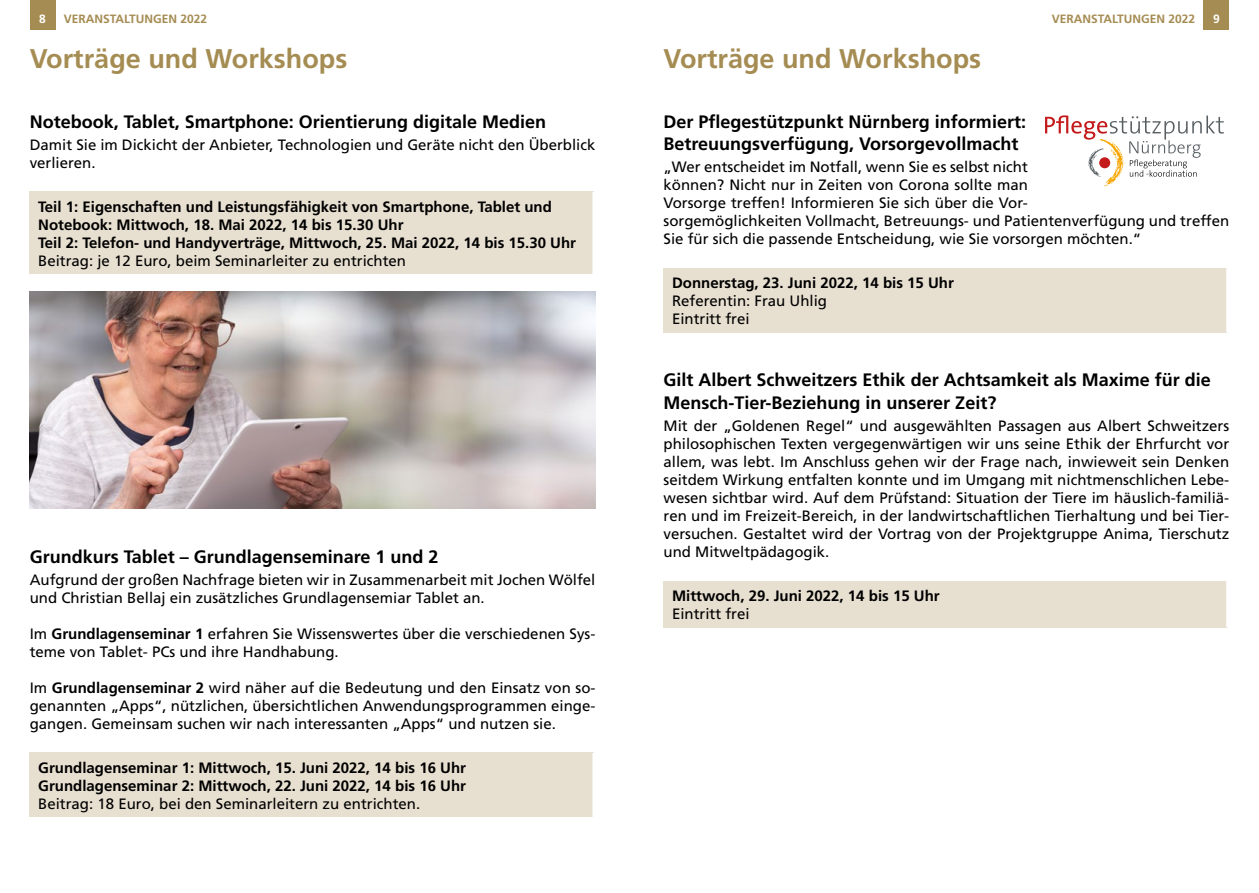
<style>
.page{position:relative;width:1259px;height:893px;background:#fff}
.page>*{position:absolute;margin:0;border:0;box-sizing:border-box;transform-origin:0 0}
.t1{font:700 27px "Frutiger";color:#a58c52}
.t2{font:700 18px/22.5px "Frutiger";color:#000}
.t3{font:15px/18px "Frutiger";color:#000}
.t4{font:700 15px/18px "Frutiger";color:#000}
.t5{font:700 12px "Frutiger";color:#a58c52}
.t6{font:700 12px "Frutiger";color:#fff}
.s1{font-weight:700}
</style>
<div class="page">
<div style="left:30px;top:192px;width:564px;height:82px;background:#e7dfd0"></div>
<hr style="left:592px;top:192px;width:3px;height:82px;background:#fff">
<div style="left:30px;top:753px;width:564px;height:64px;background:#e7dfd0"></div>
<hr style="left:592px;top:753px;width:3px;height:64px;background:#fff">
<div style="left:663px;top:268px;width:564px;height:65px;background:#e7dfd0"></div>
<hr style="left:1226px;top:268px;width:3px;height:65px;background:#fff">
<div style="left:663px;top:581px;width:564px;height:46px;background:#e7dfd0"></div>
<hr style="left:1226px;top:581px;width:3px;height:46px;background:#fff">
<div style="left:30px;top:0;width:25px;height:30px;background:#a58c52"></div>
<div style="left:1203px;top:0;width:26px;height:30px;background:#a58c52"></div>
<img style="left:30px;top:291px;width:565px;height:217px">
<svg style="left:1045px;top:115px;width:178px;height:71px"></svg>
<p class="t6" style="left:39px;top:11px;width:8px">8</p>
<p class="t5" style="left:64px;top:11px;width:145px">VERANSTALTUNGEN 2022</p>
<p class="t5" style="left:1052px;top:11px;width:145px">VERANSTALTUNGEN 2022</p>
<p class="t6" style="left:1213px;top:11px;width:8px">9</p>
<h1 class="t1" style="left:30px;top:42px;width:319px">Vorträge und Workshops</h1>
<p class="t2" style="left:30px;top:110px;width:518px">Notebook, Tablet, Smartphone: Orientierung digitale Medien</p>
<p class="t3" style="left:30px;top:136px;width:567px">Damit Sie im Dickicht der Anbieter, Technologien und Geräte nicht den Überblick verlieren.</p>
<p class="t4" style="left:38px;top:197px;width:539px">Teil 1: Eigenschaften und Leistungsfähigkeit von Smartphone, Tablet und<br>Notebook: Mittwoch, 18. Mai 2022, 14 bis 15.30 Uhr<br>Teil 2: Telefon- und Handyverträge, Mittwoch, 25. Mai 2022, 14 bis 15.30 Uhr</p>
<p class="t3" style="left:38px;top:251px;width:369px">Beitrag: je 12 Euro, beim Seminarleiter zu entrichten</p>
<p class="t2" style="left:30px;top:545px;width:410px">Grundkurs Tablet – Grundlagenseminare 1 und 2</p>
<p class="t3" style="left:30px;top:571px;width:567px">Aufgrund der großen Nachfrage bieten wir in Zusammenarbeit mit Jochen Wölfel und Christian Bellaj ein zusätzliches Grundlagensemiar Tablet an.</p>
<p class="t3" style="left:30px;top:625px;width:567px">Im <span class="s1">Grundlagenseminar 1</span> erfahren Sie Wissenswertes über die verschiedenen Sys&shy;teme von Tablet- PCs und ihre Handhabung.</p>
<p class="t3" style="left:30px;top:679px;width:567px;text-align:justify">Im <span class="s1">Grundlagenseminar 2</span> wird näher auf die Bedeutung und den Einsatz von so&shy;genannten „Apps“, nützlichen, übersichtlichen Anwendungsprogrammen einge&shy;gangen. Gemeinsam suchen wir nach interessanten „Apps“ und nutzen sie.</p>
<p class="t4" style="left:38px;top:758px;width:429px">Grundlagenseminar 1: Mittwoch, 15. Juni 2022, 14 bis 16 Uhr<br>Grundlagenseminar 2: Mittwoch, 22. Juni 2022, 14 bis 16 Uhr</p>
<p class="t3" style="left:38px;top:794px;width:383px">Beitrag: 18 Euro, bei den Seminarleitern zu entrichten.</p>
<h1 class="t1" style="left:663px;top:42px;width:319px">Vorträge und Workshops</h1>
<p class="t2" style="left:663px;top:110px;width:364px">Der Pflegestützpunkt Nürnberg informiert:<br>Betreuungsverfügung, Vorsorgevollmacht</p>
<p class="t3" style="left:663px;top:158px;width:567px">„Wer entscheidet im Notfall, wenn Sie es selbst nicht<br>können? Nicht nur in Zeiten von Corona sollte man<br>Vorsorge treffen! Informieren Sie sich über die Vor-<br>sorgemöglichkeiten Vollmacht, Betreuungs- und Patientenverfügung und treffen Sie für sich die passende Entscheidung, wie Sie vorsorgen möchten.“</p>
<p class="t4" style="left:672px;top:274px;width:283px">Donnerstag, 23. Juni 2022, 14 bis 15 Uhr</p>
<p class="t3" style="left:672px;top:292px;width:157px">Referentin: Frau Uhlig<br>Eintritt frei</p>
<p class="t2" style="left:663px;top:369px;width:549px">Gilt Albert Schweitzers Ethik der Achtsamkeit als Maxime für die<br>Mensch-Tier-Beziehung in unserer Zeit?</p>
<p class="t3" style="left:663px;top:417px;width:567px;text-align:justify">Mit der „Goldenen Regel“ und ausgewählten Passagen aus Albert Schweitzers philosophischen Texten vergegenwärtigen wir uns seine Ethik der Ehrfurcht vor allem, was lebt. Im Anschluss gehen wir der Frage nach, inwieweit sein Denken seitdem Wirkung entfalten konnte und im Umgang mit nichtmenschlichen Lebe&shy;wesen sichtbar wird. Auf dem Prüfstand: Situation der Tiere im häuslich-familiä&shy;ren und im Freizeit-Bereich, in der landwirtschaftlichen Tierhaltung und bei Tier&shy;versuchen. Gestaltet wird der Vortrag von der Projektgruppe Anima, Tierschutz und Mitweltpädagogik.</p>
<p class="t4" style="left:672px;top:587px;width:269px">Mittwoch, 29. Juni 2022, 14 bis 15 Uhr</p>
<p class="t3" style="left:672px;top:605px;width:79px">Eintritt frei</p>
</div>
